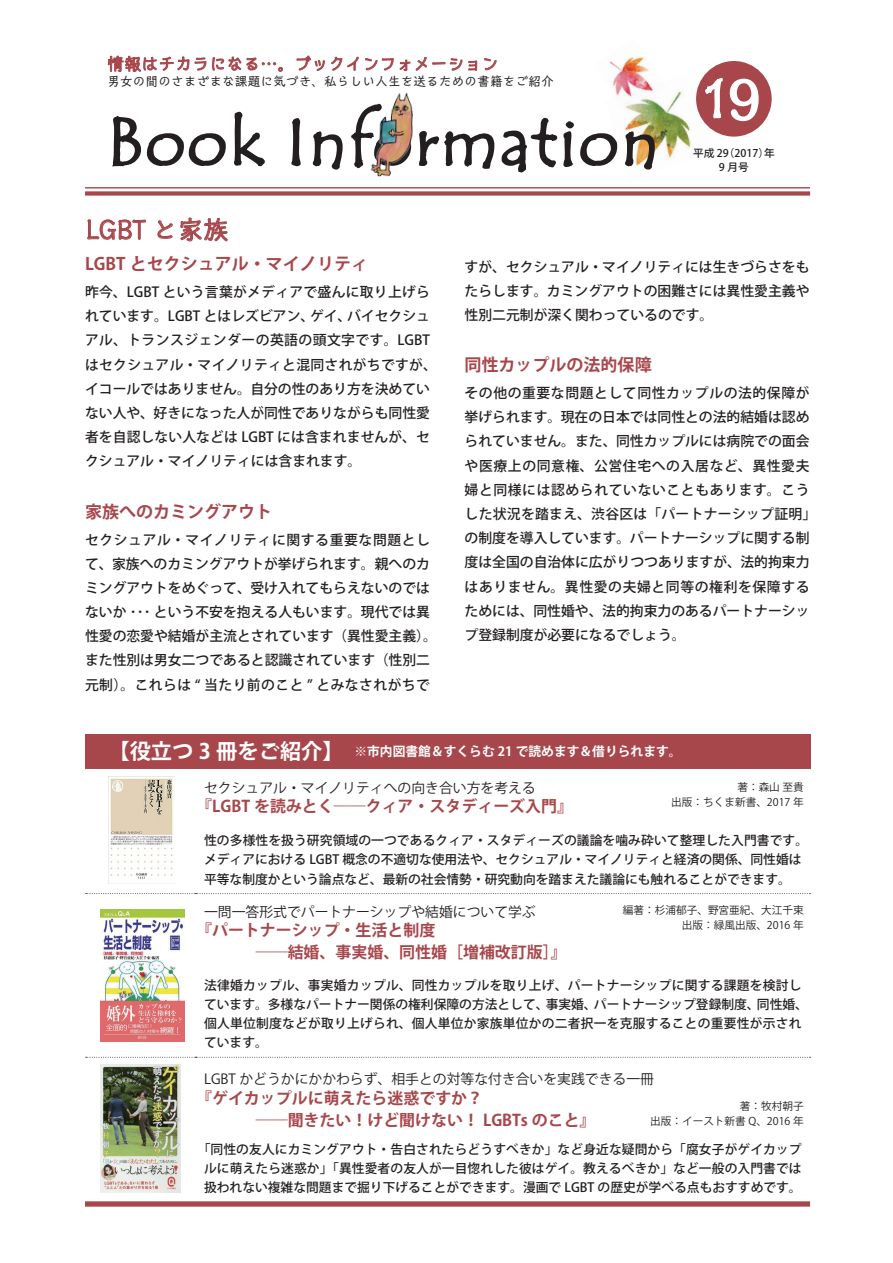
<style>
.page{position:relative;width:893px;height:1263px;background:#fff}
.page>*{position:absolute;margin:0;border:0;box-sizing:border-box;transform-origin:0 0}
.t1{font:66.9px "Tempus Sans ITC";letter-spacing:.04em;color:#231f20}
.t2{font:53.1px "Tempus Sans ITC";color:#fff}
.t3{font:25.5px "Talking Std";color:#a7474c}
.t4{font:700 21.3px "Koz Go Pr 6 N";color:#fff}
.t5{font:700 16.95px "Koz Go Pr 6 N";color:#a7474c}
.t6{font:16.95px "Talking Std";color:#a7474c}
.t7{font:700 15.9px/21.6px "Koz Go Pr 6 N";color:#a7474c}
.t8{font:500 13.8px/24.2px "Koz Go Pr 6 N";color:#231f20}
.t9{font:13.8px "Koz Go Pr 6 N";color:#231f20}
.t10{font:500 13.8px/24.2px "Koz Go Pr 6 N";letter-spacing:.02em;color:#231f20;text-align:right}
.t11{font:500 12.75px/19.2px "Koz Go Pr 6 N";letter-spacing:.01em;color:#231f20}
.t12{font:12.75px "Talking Std";color:#231f20}
.t13{font:700 12.75px "Koz Go Pr 6 N";color:#fff}
.t14{font:10.65px/14.9px "Koz Go Pr 6 N";color:#231f20;text-align:right}
.t15{font:500 10.65px/14.4px "Koz Go Pr 6 N";color:#231f20}
.s1{font-family:"Koz Min Pr 6 N"}
</style>
<div class="page">
<img style="left:609px;top:57px;width:40px;height:17px">
<img style="left:612px;top:74px;width:93px;height:85px">
<div style="left:85px;top:734px;width:725px;height:34px;background:#a7474c"></div>
<svg style="left:85px;top:1201px;width:725px;height:5px;background:#ac5357"></svg>
<svg style="left:86px;top:893px;width:724px;height:1px"></svg>
<svg style="left:86px;top:1057px;width:724px;height:1px"></svg>
<svg style="left:87px;top:219px;width:59px;height:21px"></svg>
<svg style="left:157px;top:220px;width:16px;height:19px"></svg>
<svg style="left:180px;top:217px;width:48px;height:25px"></svg>
<hr style="left:85px;top:187px;width:725px;height:2px;background:#a7474c">
<div style="left:85px;top:191px;width:725px;height:5px;background:#a7474c"></div>
<svg style="left:112px;top:115px;width:114px;height:52px"></svg>
<svg style="left:234px;top:111px;width:31px;height:56px"></svg>
<svg style="left:291px;top:118px;width:10px;height:49px"></svg>
<svg style="left:312px;top:102px;width:306px;height:71px"></svg>
<svg style="left:624px;top:131px;width:32px;height:39px"></svg>
<svg style="left:107px;top:55px;width:176px;height:17px"></svg>
<svg style="left:296px;top:55px;width:29px;height:16px"></svg>
<svg style="left:331px;top:56px;width:28px;height:15px"></svg>
<svg style="left:365px;top:57px;width:113px;height:15px"></svg>
<svg style="left:484px;top:58px;width:13px;height:13px"></svg>
<img style="left:368px;top:92px;width:51px;height:85px">
<div style="left:696px;top:61px;width:76px;height:76px;background:#a7474c;border-radius:50%"></div>
<svg style="left:705px;top:78px;width:54px;height:44px"></svg>
<img style="left:101px;top:1065px;width:80px;height:127px">
<img style="left:100px;top:910px;width:85px;height:132px">
<img style="left:108px;top:776px;width:66px;height:108px">
<p class="t6" style="left:107px;top:51px;width:393px">情報はチカラになる…。ブックインフォメーション</p>
<p class="t12" style="left:107px;top:72px;width:448px">男女の間のさまざまな課題に気づき、私らしい人生を送るための書籍をご紹介</p>
<h1 class="t1" style="left:107px;top:100px;width:553px">Book Information</h1>
<h3 class="t3" style="left:86px;top:210px;width:144px">LGBT と家族</h3>
<h2 class="t2" style="left:706px;top:66px;width:56px">1<span class="s1">9</span></h2>
<p class="t15" style="left:724px;top:146px;width:52px">（2017 年）</p>
<p class="t15" style="left:719px;top:146px;width:31px;text-indent:-26px">平成 29<br>9月号</p>
<p class="t5" style="left:85px;top:254px;width:284px">LGBT とセクシュアル・マイノリティ</p>
<p class="t10" style="left:85px;top:280px;width:346px">昨今、LGBT という言葉がメディアで盛んに取り上げらバイセクシュ</p>
<p class="t8" style="left:85px;top:304px;width:353px">れています。LGBT とはレズビアン、<br>アル、トランスジェンダーの英語の頭文字です。LGBTはセクシュアル・マイノリティと混同されがちですが、イコールではありません。自分の性のあり方を決めていない人や、好きになった人が同性でありながらも同性愛者を自認しない人などは LGBT には含まれませんが、セクシュアル・マイノリティには含まれます。</p>
<p class="t5" style="left:85px;top:502px;width:189px">家族へのカミングアウト</p>
<p class="t8" style="left:85px;top:528px;width:353px">セクシュアル・マイノリティに関する重要な問題として、家族へのカミングアウトが挙げられます。親へのカミングアウトをめぐって、受け入れてもらえないのではないか･･･という不安を抱える人もいます。現代では異性愛の恋愛や結婚が主流とされています（異性愛主義。(また性別は男女二つであると認識されています（性別二元制）。これらは “ 当たり前のこと ” とみなされがちで</p>
<p class="t8" style="left:310px;top:304px;width:43px">ゲイ、</p>
<p class="t8" style="left:465px;top:255px;width:346px;text-align:justify">すが、セクシュアル・マイノリティには生きづらさをもたらします。カミングアウトの困難さには異性愛主義や性別二元制が深く関わっているのです。</p>
<p class="t5" style="left:465px;top:355px;width:189px">同性カップルの法的保障</p>
<p class="t8" style="left:465px;top:381px;width:353px">その他の重要な問題として同性カップルの法的保障が挙げられます。現在の日本では同性との法的結婚は認められていません。また、同性カップルには病院での面会や医療上の同意権、公営住宅への入居など、異性愛夫婦と同様には認められていないこともあります。こうした状況を踏まえ、渋谷区は「パートナーシップ証明「の制度を導入しています。パートナーシップに関する制度は全国の自治体に広がりつつありますが、法的拘束力はありません。異性愛の夫婦と同等の権利を保障するためには、同性婚や、法的拘束力のあるパートナーシップ登録制度が必要になるでしょう。</p>
<h3 class="t4" style="left:108px;top:739px;width:260px">【役立つ 3 冊をご紹介】　<sup>※</sup></h3>
<p class="t13" style="left:367px;top:744px;width:316px">市内図書館＆すくらむ 21 で読めます＆借りられます。</p>
<p class="t9" style="left:204px;top:780px;width:333px">セクシュアル・マイノリティへの向き合い方を考える</p>
<p class="t7" style="left:196px;top:795px;width:378px">『LGBT を読みとく――クィア・スタディーズ入門『</p>
<p class="t14" style="left:671px;top:780px;width:134px">著：森山至貴<br>出版：ちくま新書、2017 年</p>
<p class="t11" style="left:204px;top:831px;width:605px">性の多様性を扱う研究領域の一つであるクィア・スタディーズの議論を噛み砕いて整理した入門書です。メディアにおける LGBT 概念の不適切な使用法や、セクシュアル・マイノリティと経済の関係、同性婚は平等な制度かという論点など、最新の社会情勢・研究動向を踏まえた議論にも触れることができます。</p>
<p class="t9" style="left:204px;top:904px;width:333px">一問一答形式でパートナーシップや結婚について学ぶ</p>
<p class="t7" style="left:256px;top:920px;width:312px;text-indent:-60px">『パートナーシップ・生活と制度<br>――結婚、事実婚、同性婚［増補改訂版『[</p>
<p class="t14" style="left:623px;top:903px;width:182px">編著：杉浦郁子、野宮亜紀、大江千束出版：緑風出版、2016 年</p>
<p class="t11" style="left:757px;top:976px;width:53px;text-indent:-553px">法律婚カップル、事実婚カップル、同性カップルを取り上げ、パートナーシップに関する課題を検討し同性婚、</p>
<p class="t11" style="left:594px;top:995px;width:167px">パートナーシップ登録制度、</p>
<p class="t11" style="left:204px;top:995px;width:599px">ています。多様なパートナー関係の権利保障の方法として、<br>個人単位制度などが取り上げられ、個人単位か家族単位かの二者択一を克服することの重要性が示されています。</p>
<p class="t11" style="left:546px;top:995px;width:53px">事実婚、</p>
<p class="t9" style="left:204px;top:1071px;width:451px">LGBT かどうかにかかわらず、相手との対等な付き合いを実践できる一冊</p>
<p class="t7" style="left:256px;top:1088px;width:341px;text-indent:-60px">『ゲイカップルに萌えたら迷惑ですか?<br>――聞きたい！けど聞けない！ LGBTs のこと『</p>
<p class="t14" style="left:650px;top:1098px;width:155px">著：牧村朝子<br>出版：イースト新書 Q、2016 年</p>
<p class="t11" style="left:198px;top:1139px;width:605px;text-align:center">「同性の友人にカミングアウト・告白されたらどうすべきか」など身近な疑問から「腐女子がゲイカップルに萌えたら迷惑か」「異性愛者の友人が一目惚れした彼はゲイ。教えるべきか」など一般の入門書では扱われない複雑な問題まで掘り下げることができます。漫画で LGBT の歴史が学べる点もおすすめです。</p>
</div>
